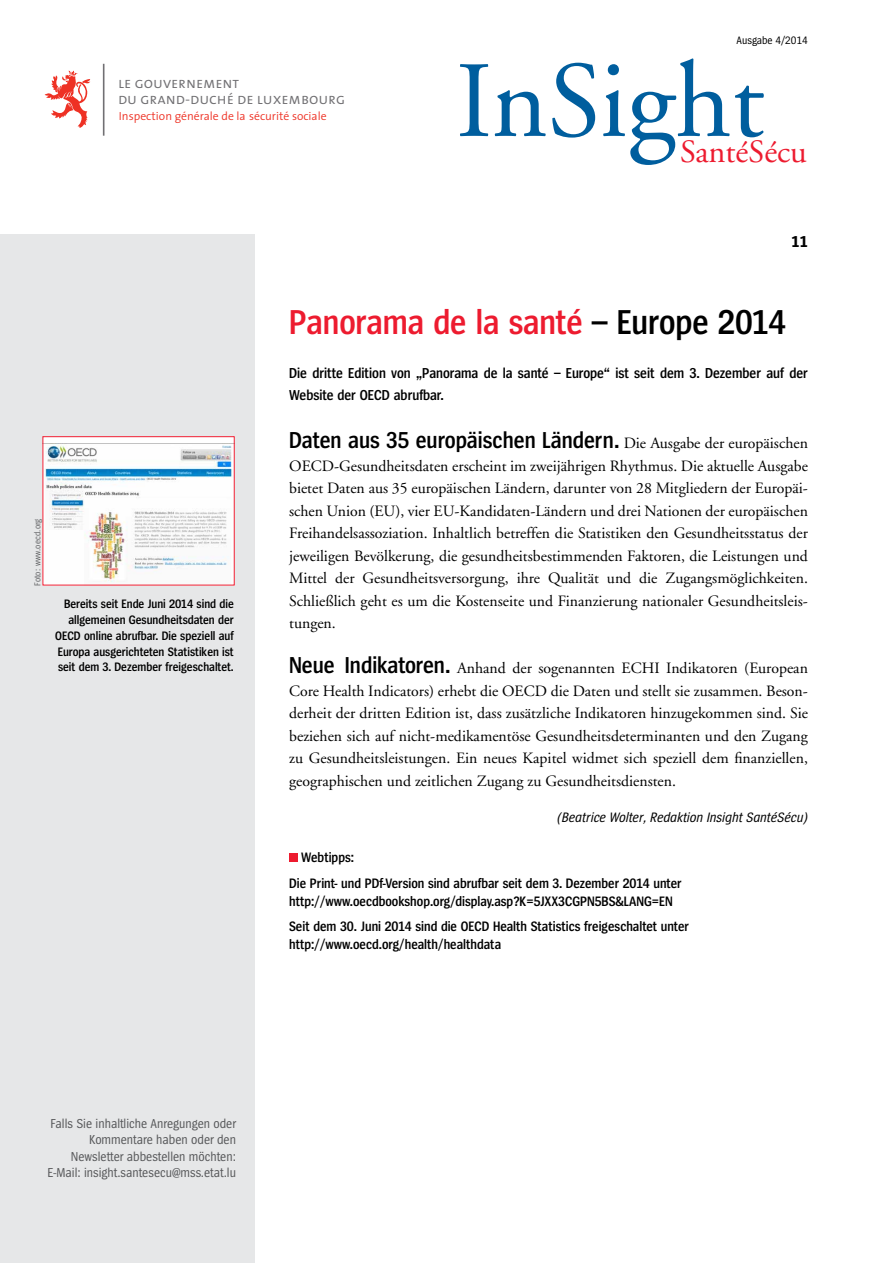
<style>
.page{position:relative;width:893px;height:1263px;background:#fff}
.page>*{position:absolute;margin:0;border:0;box-sizing:border-box;transform-origin:0 0}
.t1{font:108.3px "GG Garamond";color:#005e9e}
.t2{font:600 36px "Spiegel Cd";color:#ed1b2f}
.t3{font:32.4px "GG Garamond";color:#ed1b2f}
.t4{font:600 24px "Spiegel Cd";color:#000}
.t5{font:700 16.5px "Spiegel Cd";color:#000}
.t6{font:15.75px/22.5px "GG Garamond";color:#000;text-align:justify}
.t7{font:15.45px "The Sans Semi Light Caps";color:#717073}
.t8{font:600 15px/22.5px "Spiegel Cd";color:#000}
.t9{font:600 14.25px/25.5px "Spiegel Cd";color:#000}
.t10{font:italic 14.25px "Spiegel Cd";color:#000}
.t11{font:13.5px/16.5px "Spiegel Cd";color:#58595b;text-align:right}
.t12{font:600 12.75px/15.8px "Spiegel Cd";color:#000;text-align:right}
.t13{font:300 11.7px "The Sans";color:#ee3124}
.t14{font:11.25px "Spiegel Cd";color:#000}
.t15{font:9px "Spiegel Cd";letter-spacing:.02em;color:#636466}
.s1{color:#000}
.s2{font-family:"GG Garamond";font-weight:400;font-size:15.75px}
.s3{font-family:"Spiegel Cd";font-weight:600;font-size:24px}
</style>
<div class="page">
<div style="left:0;top:234px;width:255px;height:1029px;background:#e6e7e8"></div>
<hr style="left:103px;top:64px;width:1px;height:72px;background:#717073">
<svg style="left:45px;top:70px;width:45px;height:58px"></svg>
<svg style="left:45px;top:438px;width:188px;height:6px"></svg>
<img style="left:45px;top:444px;width:188px;height:139px">
<div style="left:43px;top:436px;width:192px;height:149px;border:1px solid #ed1b2f"></div>
<div style="left:289px;top:853px;width:9px;height:8px;background:#ed1b2f"></div>
<p class="t7" style="left:118px;top:70px;width:123px">le gouvernement</p>
<p class="t13" style="left:119px;top:106px;width:209px">Inspection générale de la sécurité sociale</p>
<p class="t7" style="left:118px;top:86px;width:229px">du grand-duché de luxembourg</p>
<p class="t14" style="left:737px;top:35px;width:73px">Ausgabe 4/2014</p>
<h1 class="t1" style="left:456px;top:37px;width:310px">InSight</h1>
<h3 class="t3" style="left:680px;top:133px;width:128px">SantéSécu</h3>
<p class="t15" style="left:33px;top:586px;width:69px;rotate:-90deg">Foto: www.oecd.org</p>
<p class="t12" style="left:55px;top:597px;width:180px">Bereits seit Ende Juni 2014 sind die allgemeinen Gesundheitsdaten der OECD online abrufbar. Die speziell auf Europa ausgerichteten Statistiken ist seit dem 3. Dezember freigeschaltet.</p>
<p class="t5" style="left:791px;top:233px;width:18px">11</p>
<h2 class="t2" style="left:289px;top:304px;width:499px">Panorama de la santé <span class="s1">– Europe 2014</span></h2>
<p class="t8" style="left:289px;top:362px;width:520px">Die dritte Edition von „Panorama de la santé – Europe“ ist seit dem 3. Dezember auf der<br>Website der OECD abrufbar.</p>
<h3 class="t4" style="left:289px;top:428px;width:520px">Daten aus 35 europäischen Ländern. <span class="s2">Die Ausgabe der europäischen</span></h3>
<p class="t6" style="left:289px;top:454px;width:520px">OECD-Gesundheitsdaten erscheint im zweijährigen Rhythmus. Die aktuelle Ausgabe bietet Daten aus 35 europäischen Ländern, darunter von 28 Mitgliedern der Europäi&shy;schen Union (EU), vier EU-Kandidaten-Ländern und drei Nationen der europäischen Freihandelsassoziation. Inhaltlich betreffen die Statistiken den Gesundheitsstatus der jeweiligen Bevölkerung, die gesundheitsbestimmenden Faktoren, die Leistungen und Mittel der Gesundheitsversorgung, ihre Qualität und die Zugangsmöglichkeiten.<br>Schließlich geht es um die Kostenseite und Finanzierung nationaler Gesundheitsleis&shy;tungen.</p>
<p class="t6" style="left:289px;top:657px;width:520px"><span class="s3">Neue Indikatoren.</span> Anhand der sogenannten ECHI Indikatoren (European Core Health Indicators) erhebt die OECD die Daten und stellt sie zusammen. Beson&shy;derheit der dritten Edition ist, dass zusätzliche Indikatoren hinzugekommen sind. Sie beziehen sich auf nicht-medikamentöse Gesundheitsdeterminanten und den Zugang zu Gesundheitsleistungen. Ein neues Kapitel widmet sich speziell dem finanziellen, geographischen und zeitlichen Zugang zu Gesundheitsdiensten.</p>
<p class="t10" style="left:557px;top:810px;width:252px">(Beatrice Wolter, Redaktion Insight SantéSécu)</p>
<p class="t9" style="left:289px;top:845px;width:394px;text-indent:12px">Webtipps:<br>Die Print- und PDf-Version sind abrufbar seit dem 3. Dezember 2014 unter</p>
<p class="t9" style="left:289px;top:889px;width:401px">http://www.oecdbookshop.org/display.asp?K=5JXX3CGPN5BS&amp;LANG=EN<br>Seit dem 30. Juni 2014 sind die OECD Health Statistics freigeschaltet unter</p>
<p class="t9" style="left:289px;top:932px;width:213px">http://www.oecd.org/health/healthdata</p>
<p class="t11" style="left:48px;top:1115px;width:190px">Falls Sie inhaltliche Anregungen oder Kommentare haben oder den Newsletter abbestellen möchten:<br>E-Mail: insight.santesecu@mss.etat.lu</p>
</div>
